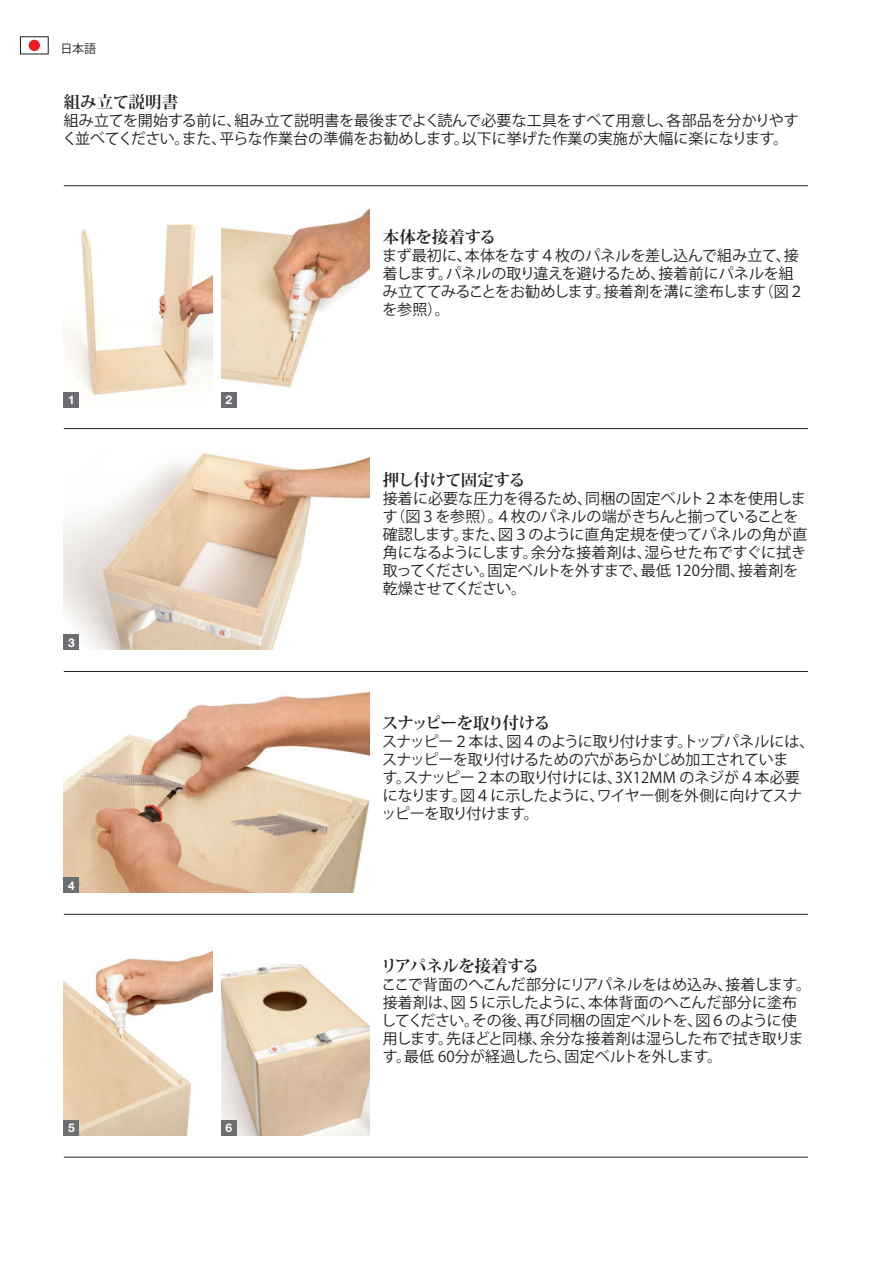
<style>
.page{position:relative;width:893px;height:1263px;background:#fff}
.page>*{position:absolute;margin:0;border:0;box-sizing:border-box;transform-origin:0 0}
.t1{font:700 16.5px "Koz Min Pr 6 N";letter-spacing:-.02em;color:#231f20}
.t2{font:700 16.5px "Koz Min Pr 6 N";letter-spacing:-.08em;color:#231f20}
.t3{font:700 16.5px "Koz Min Pr 6 N";letter-spacing:-.045em;color:#231f20}
.t4{font:700 16.5px "Koz Min Pr 6 N";letter-spacing:.005em;color:#231f20}
.t5{font:15px/18px "Koz Go Pr 6 N";letter-spacing:-.01em;color:#231f20}
.t6{font:700 12px "Helvetica Neue LT Std";color:#fff}
.t7{font:12px "Koz Go Pr 6 N";color:#231f20}
</style>
<div class="page">
<div style="left:29px;top:40px;width:11px;height:11px;background:#ee1d23;border-radius:50%"></div>
<hr style="left:64px;top:914px;width:744px;height:1px;background:#231f20">
<hr style="left:64px;top:671px;width:744px;height:1px;background:#231f20">
<hr style="left:64px;top:428px;width:744px;height:1px;background:#231f20">
<hr style="left:64px;top:185px;width:744px;height:1px;background:#231f20">
<hr style="left:64px;top:1157px;width:744px;height:1px;background:#231f20">
<img style="left:64px;top:693px;width:306px;height:200px">
<img style="left:64px;top:453px;width:306px;height:197px">
<img style="left:221px;top:208px;width:149px;height:199px">
<img style="left:64px;top:224px;width:149px;height:172px">
<img style="left:64px;top:950px;width:149px;height:185px">
<img style="left:221px;top:964px;width:149px;height:171px">
<div style="left:64px;top:878px;width:15px;height:15px;background:#6c6d70"></div>
<div style="left:64px;top:635px;width:15px;height:15px;background:#6c6d70"></div>
<div style="left:221px;top:392px;width:15px;height:15px;background:#6c6d70"></div>
<div style="left:64px;top:392px;width:15px;height:15px;background:#6c6d70"></div>
<div style="left:64px;top:1120px;width:15px;height:15px;background:#6c6d70"></div>
<div style="left:221px;top:1120px;width:15px;height:15px;background:#6c6d70"></div>
<p class="t7" style="left:60px;top:42px;width:37px">日本語</p>
<p class="t4" style="left:64px;top:93px;width:116px">組み立て説明書</p>
<p class="t5" style="left:63px;top:112px;width:738px">組み立てを開始する前に、組み立て説明書を最後までよく読んで必要な工具をすべて用意し、各部品を分かりやすく並べてください。また、平らな作業台の準備をお勧めします。以下に挙げた作業の実施が大幅に楽になります。</p>
<p class="t6" style="left:68px;top:392px;width:8px">1</p>
<p class="t6" style="left:225px;top:392px;width:8px">2</p>
<p class="t6" style="left:68px;top:635px;width:8px">3</p>
<p class="t6" style="left:68px;top:878px;width:8px">4</p>
<p class="t6" style="left:68px;top:1121px;width:8px">5</p>
<p class="t6" style="left:225px;top:1121px;width:8px">6</p>
<p class="t1" style="left:383px;top:228px;width:115px">本体を接着する</p>
<p class="t5" style="left:382px;top:247px;width:423px">まず最初に、本体をなす４枚のパネルを差し込んで組み立て、接着します。パネルの取り違えを避けるため、接着前にパネルを組み立ててみることをお勧めします。接着剤を溝に塗布します（図２を参照）。</p>
<p class="t3" style="left:383px;top:471px;width:144px">押し付けて固定する</p>
<p class="t5" style="left:383px;top:490px;width:426px">接着に必要な圧力を得るため、同梱の固定ベルト２本を使用します（図３を参照）。４枚のパネルの端がきちんと揃っていることを確認します。また、図３のように直角定規を使ってパネルの角が直角になるようにします。余分な接着剤は、湿らせた布ですぐに拭き取ってください。固定ベルトを外すまで、最低 120分間、接着剤を乾燥させてください。</p>
<p class="t2" style="left:382px;top:714px;width:170px">スナッピーを取り付ける</p>
<p class="t5" style="left:381px;top:733px;width:434px">スナッピー２本は、図４のように取り付けます。トップパネルには、スナッピーを取り付けるための穴があらかじめ加工されていま<br>す。スナッピー２本の取り付けには、3X12MM のネジが４本必要になります。図４に示したように、ワイヤー側を外側に向けてスナッピーを取り付けます。</p>
<p class="t1" style="left:381px;top:957px;width:160px">リアパネルを接着する</p>
<p class="t5" style="left:381px;top:976px;width:431px">ここで背面のへこんだ部分にリアパネルをはめ込み、接着します。接着剤は、図５に示したように、本体背面のへこんだ部分に塗布してください。その後、再び同梱の固定ベルトを、図６のように使用します。先ほどと同様、余分な接着剤は湿らした布で拭き取ります。最低 60分が経過したら、固定ベルトを外します。</p>
</div>
